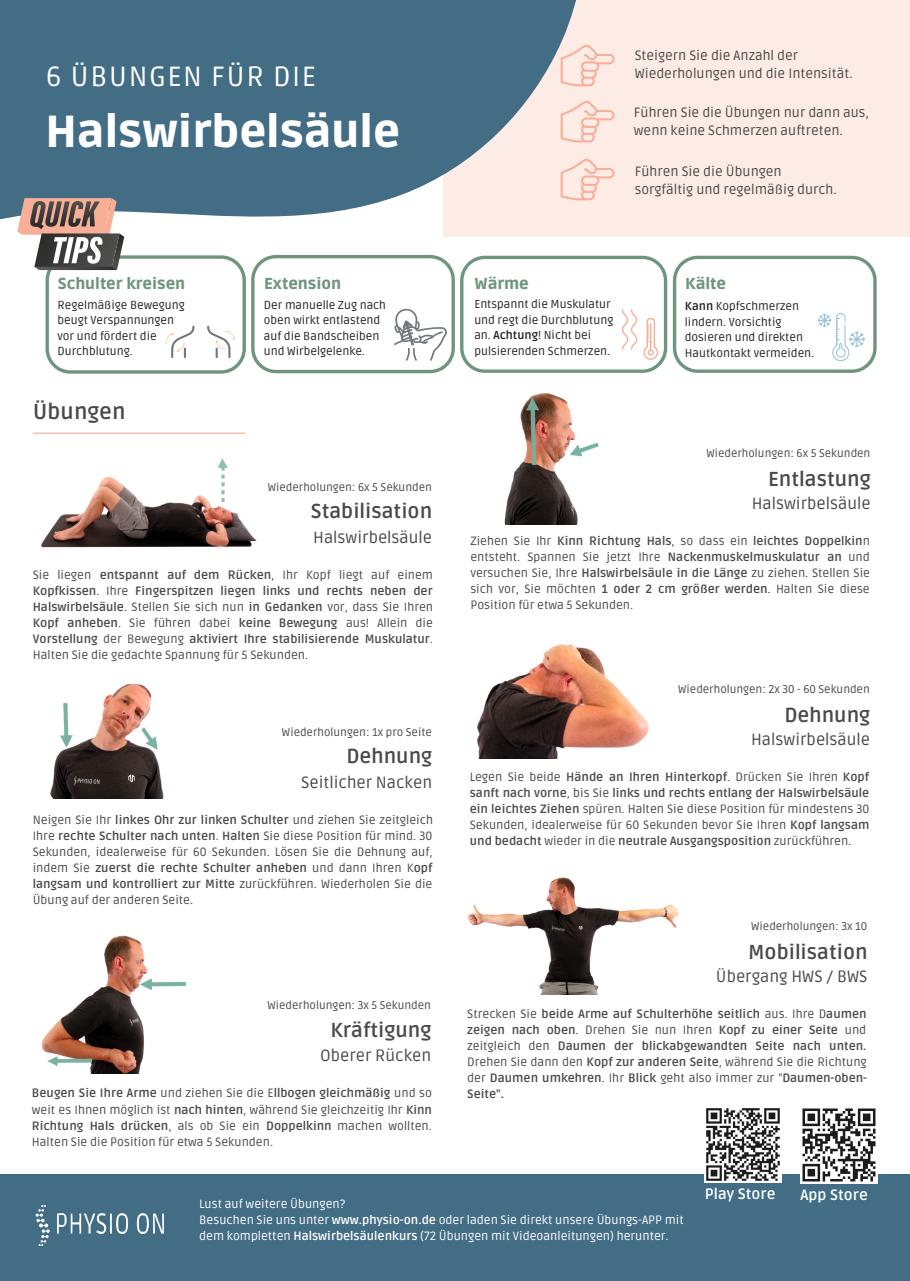
<style>
.page{position:relative;width:910px;height:1281px;background:#fff}
.page>*{position:absolute;margin:0;border:0;box-sizing:border-box;transform-origin:0 0}
.t1{font:900 44.55px "Ruda";color:#fff}
.t2{font:27.9px "Ruda";letter-spacing:.05em;color:#fff}
.t3{font:700 21.6px "Ruda";color:#4c4948}
.t4{font:700 20.1px "Ruda";color:#4c4948}
.t5{font:16.35px "Ruda";color:#4c4948}
.t6{font:900 15.75px "Ruda";color:#6f957d}
.t7{font:700 14.85px "Ruda";color:#fff}
.t8{font:13.5px/18px "Ruda";color:#4c4948}
.t9{font:12px/16px "Ruda";color:#4c4948;text-align:justify}
.t10{font:700 12px/16px "Ruda";color:#4c4948;text-align:justify}
.t11{font:12px/16px "Ruda";color:#fff}
.t12{font:11.55px/15.5px "Ruda";color:#231f20}
.t13{font:11.25px "Ruda";color:#4c4948}
.s1{font-weight:400}
.s2{font-weight:700}
</style>
<div class="page">
<div style="left:443px;top:0;width:467px;height:236px;background:#fdebe5"></div>
<hr style="left:33px;top:432px;width:213px;height:1px;background:#f9af97">
<svg style="left:0;top:0;width:591px;height:220px;background:#50758b"></svg>
<svg style="left:561px;top:45px;width:54px;height:41px"></svg>
<svg style="left:561px;top:101px;width:54px;height:41px"></svg>
<div style="left:0;top:1173px;width:910px;height:107px;background:#436d85"></div>
<img style="left:35px;top:1205px;width:129px;height:41px">
<img style="left:705px;top:1108px;width:76px;height:74px">
<img style="left:801px;top:1108px;width:76px;height:74px">
<svg style="left:673px;top:256px;width:204px;height:117px"></svg>
<svg style="left:17px;top:159px;width:650px;height:214px"></svg>
<img style="left:41px;top:458px;width:216px;height:90px">
<img style="left:50px;top:683px;width:114px;height:115px">
<img style="left:41px;top:935px;width:145px;height:138px">
<img style="left:504px;top:393px;width:95px;height:131px">
<img style="left:477px;top:644px;width:172px;height:114px">
<img style="left:467px;top:877px;width:212px;height:117px">
<h2 class="t2" style="left:46px;top:61px;width:272px">6 ÜBUNGEN FÜR DIE</h2>
<h1 class="t1" style="left:46px;top:106px;width:356px">Halswirbelsäule</h1>
<h3 class="t6" style="left:58px;top:275px;width:129px">Schulter kreisen</h3>
<p class="t12" style="left:57px;top:297px;width:129px">Regelmäßige Bewegung beugt Verspannungen</p>
<p class="t12" style="left:57px;top:328px;width:101px">vor und fördert die<br>Durchblutung.</p>
<h3 class="t3" style="left:33px;top:399px;width:94px">Übungen</h3>
<h3 class="t6" style="left:264px;top:274px;width:78px">Extension</h3>
<p class="t12" style="left:264px;top:297px;width:124px">Der manuelle Zug nach oben wirkt entlastend auf die Bandscheiben und Wirbelgelenke.</p>
<p class="t13" style="left:268px;top:480px;width:166px">Wiederholungen: 6x 5 Sekunden</p>
<h3 class="t4" style="left:311px;top:500px;width:123px">Stabilisation</h3>
<h3 class="t5" style="left:313px;top:527px;width:120px">Halswirbelsäule</h3>
<p class="t10" style="left:33px;top:567px;width:402px"><span class="s1">Sie liegen</span> entspannt auf dem Rücken<span class="s1">, Ihr Kopf liegt auf einem </span>Kopfkissen<span class="s1">. Ihre</span> Fingerspitzen liegen links und rechts neben der Halswirbelsäule<span class="s1">. Stellen Sie sich nun</span> in Gedanken <span class="s1">vor, dass Sie Ihren </span>Kopf anheben<span class="s1">. Sie führen dabei</span> keine Bewegung <span class="s1">aus! Allein die </span>Vorstellung <span class="s1">der Bewegung</span> aktiviert Ihre stabilisierende Muskulatur<span class="s1">.<br>Halten Sie die gedachte Spannung für 5 Sekunden.</span></p>
<p class="t13" style="left:282px;top:725px;width:151px">Wiederholungen: 1x pro Seite</p>
<h3 class="t4" style="left:346px;top:744px;width:87px">Dehnung</h3>
<h3 class="t5" style="left:301px;top:772px;width:133px">Seitlicher Nacken</h3>
<p class="t9" style="left:33px;top:812px;width:402px">Neigen Sie Ihr <span class="s2">linkes Ohr zur linken Schulter</span> und ziehen Sie zeitgleich Ihre <span class="s2">rechte Schulter nach unten</span>. <span class="s2">Halten</span> Sie diese Position für mind. 30<br>Sekunden, idealerweise für 60 Sekunden. Lösen Sie die Dehnung auf, indem Sie <span class="s2">zuerst die rechte Schulter anheben</span> und dann Ihren K<span class="s2">opf langsam und kontrolliert zur Mitte</span> zurückführen. Wiederholen Sie die Übung auf der anderen Seite.</p>
<p class="t13" style="left:268px;top:998px;width:165px">Wiederholungen: 3x 5 Sekunden</p>
<h3 class="t4" style="left:330px;top:1017px;width:102px">Kräftigung</h3>
<h3 class="t5" style="left:320px;top:1045px;width:113px">Oberer Rücken</h3>
<p class="t9" style="left:32px;top:1085px;width:402px"><span class="s2">Beugen Sie Ihre Arme</span> und ziehen Sie die E<span class="s2">llbogen gleichmäßig</span> und so weit es Ihnen möglich ist <span class="s2">nach hinten</span>, während Sie gleichzeitig Ihr <span class="s2">Kinn Richtung Hals drücken</span>, als ob Sie ein <span class="s2">Doppelkinn</span> machen wollten.<br>Halten Sie die Position für etwa 5 Sekunden.</p>
<p class="t8" style="left:635px;top:47px;width:220px">Steigern Sie die Anzahl der<br>Wiederholungen und die Intensität.</p>
<p class="t8" style="left:634px;top:104px;width:237px">Führen Sie die Übungen nur dann aus, wenn keine Schmerzen auftreten.</p>
<p class="t8" style="left:635px;top:162px;width:204px">Führen Sie die Übungen sorgfältig und regelmäßig durch.</p>
<h3 class="t6" style="left:475px;top:274px;width:56px">Wärme</h3>
<p class="t12" style="left:474px;top:297px;width:141px">Entspannt die Muskulatur und regt die Durchblutung an. <span class="s2">Achtung</span>! Nicht bei pulsierenden Schmerzen.</p>
<h3 class="t6" style="left:685px;top:275px;width:42px">Kälte</h3>
<p class="t12" style="left:685px;top:299px;width:131px"><span class="s2">Kann</span> Kopfschmerzen lindern. Vorsichtig dosieren und direkten<br>Hautkontakt vermeiden.</p>
<p class="t13" style="left:706px;top:446px;width:166px">Wiederholungen: 6x 5 Sekunden</p>
<h3 class="t4" style="left:768px;top:467px;width:104px">Entlastung</h3>
<h3 class="t5" style="left:752px;top:493px;width:120px">Halswirbelsäule</h3>
<p class="t9" style="left:470px;top:532px;width:401px">Ziehen Sie Ihr <span class="s2">Kinn Richtung Hals</span>, so dass ein <span class="s2">leichtes Doppelkin</span>n entsteht. Spannen Sie jetzt Ihre <span class="s2">Nackenmuskelmuskulatur an</span> und versuchen Sie, Ihre <span class="s2">Halswirbelsäule in die Länge</span> zu ziehen. Stellen Sie sich vor, Sie möchten <span class="s2">1 oder 2 cm größer werden</span>. Halten Sie diese Position für etwa 5 Sekunden.</p>
<p class="t13" style="left:678px;top:682px;width:193px">Wiederholungen: 2x 30 - 60 Sekunden</p>
<h3 class="t4" style="left:784px;top:703px;width:87px">Dehnung</h3>
<h3 class="t5" style="left:751px;top:729px;width:120px">Halswirbelsäule</h3>
<p class="t9" style="left:470px;top:768px;width:401px">Legen Sie beide <span class="s2">Hände an Ihren Hinterkopf</span>. Drücken Sie Ihren <span class="s2">Kopf sanft nach vorne</span>, bis Sie <span class="s2">links und rechts entlang der Halswirbelsäule ein leichtes Ziehen</span> spüren. Halten Sie diese Position für mindestens 30<br>Sekunden, idealerweise für 60 Sekunden bevor Sie Ihren <span class="s2">Kopf langsam und bedacht</span> wieder in die <span class="s2">neutrale Ausgangsposition</span> zurückführen.</p>
<p class="t13" style="left:751px;top:919px;width:118px">Wiederholungen: 3x 10</p>
<h3 class="t4" style="left:748px;top:939px;width:121px">Mobilisation</h3>
<h3 class="t5" style="left:716px;top:966px;width:153px">Übergang HWS / BWS</h3>
<p class="t10" style="left:467px;top:1005px;width:401px"><span class="s1">Strecken Sie</span> beide Arme auf Schulterhöhe seitlich <span class="s1">aus. Ihre D</span>aumen zeigen nach oben<span class="s1">. Drehen Sie nun Ihren</span> Kopf zu einer Seite <span class="s1">und zeitgleich den</span> Daumen der blickabgewandten Seite nach unten.<br><span class="s1">Drehen Sie dann den</span> Kopf zur anderen Seite<span class="s1">, während Sie die Richtung der</span> Daumen umkehren<span class="s1">. Ihr</span> Blick <span class="s1">geht also immer zur "</span>Daumen-oben-Seite".</p>
<p class="t11" style="left:199px;top:1195px;width:486px">Lust auf weitere Übungen?<br>Besuchen Sie uns unter <span class="s2">www.physio-on.de</span> oder laden Sie direkt unsere Übungs-APP mit dem kompletten <span class="s2">Halswirbelsäulenkurs</span> (72 Übungen mit Videoanleitungen) herunter.</p>
<p class="t7" style="left:705px;top:1185px;width:72px">Play Store</p>
<p class="t7" style="left:801px;top:1185px;width:69px">App Store</p>
</div>
